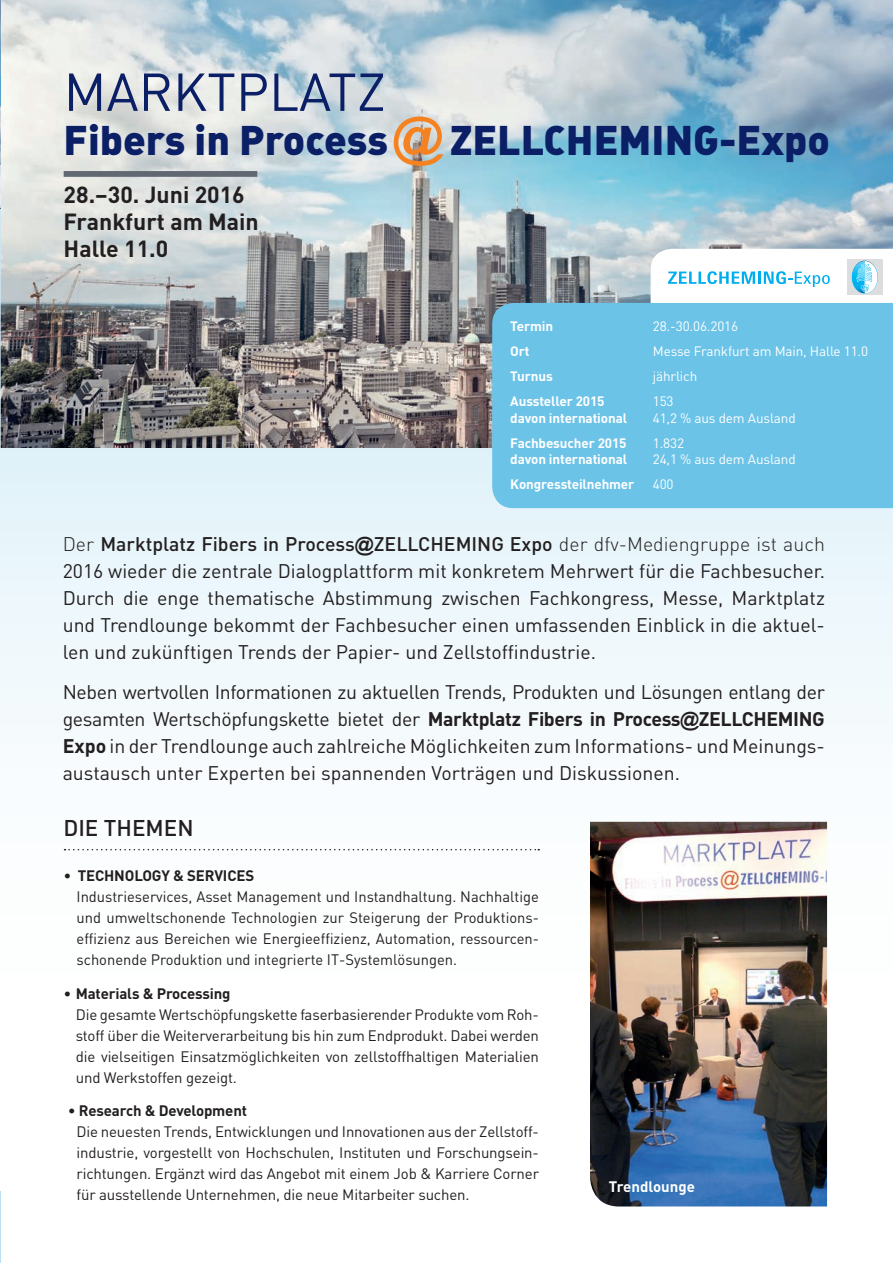
<style>
.page{position:relative;width:893px;height:1263px;background:#fff}
.page>*{position:absolute;margin:0;border:0;box-sizing:border-box;transform-origin:0 0}
.head_versal_20_rot{font:52.5px "DIN";color:#0b1f67}
.head_versal_20_rot-2{font:40.8px "DIN Black Alternate";color:#0b1f67}
.t1{font:700 23.1px/27px "DIN";color:#231f20}
.Fließ12{font:500 22.5px "DIN";color:#231f20}
.Fließ12-2{font:19.5px/27px "DIN";color:#231f20;text-align:justify}
.Fließ12-3{font:19.5px/27px "DIN";letter-spacing:-.02em;color:#231f20}
.Fließ12-4{font:15px/21px "DIN";letter-spacing:-.01em;color:#231f20}
.t2{font:700 15px "DIN";letter-spacing:-.01em;color:#231f20}
.Fließ12-5{font:700 15px "DIN";color:#fff}
.Sub_14{font:700 13.5px "DIN";letter-spacing:-.01em;color:#fff}
.Sub_14-2{font:13.5px "DIN";letter-spacing:-.01em;color:#fff}
.s1{font-family:"Arial";font-weight:700;font-size:52.65px;color:#f58220}
.s2{font-weight:300}
.s3{font-weight:500}
.s4{font-family:"Arial";font-weight:700}
.s5{font-weight:700}
</style>
<div class="page">
<svg style="left:1px;top:447px;width:892px;height:604px"></svg>
<img style="left:1px;top:0;width:892px;height:447px">
<hr style="left:0;top:1192px;width:1px;height:71px;background:#b7e0f3">
<img style="left:0;top:0;width:1px;height:128px">
<svg style="left:0;top:128px;width:1px;height:597px"></svg>
<img style="left:590px;top:822px;width:237px;height:384px">
<svg style="left:69px;top:975px;width:455px;height:2px"></svg>
<svg style="left:65px;top:849px;width:474px;height:1px"></svg>
<svg style="left:651px;top:249px;width:242px;height:54px"></svg>
<div style="left:492px;top:303px;width:401px;height:205px;background:#6cc3e8"></div>
<div style="left:64px;top:171px;width:193px;height:6px;background:#626872"></div>
<p class="head_versal_20_rot" style="left:64px;top:59px;width:324px">MARKTPLATZ</p>
<p class="head_versal_20_rot-2" style="left:64px;top:113px;width:768px">Fibers in Process<span class="s1">@</span> ZELLCHEMING-Expo</p>
<p class="t1" style="left:64px;top:180px;width:197px">28.–30. Juni 2016<br>Frankfurt am Main<br>Halle 11.0</p>
<p class="Sub_14" style="left:510px;top:317px;width:44px">Termin</p>
<p class="Sub_14-2" style="left:653px;top:318px;width:87px">28.-30.06.2016</p>
<p class="Sub_14" style="left:510px;top:342px;width:21px">Ort</p>
<p class="Sub_14-2" style="left:653px;top:343px;width:217px">Messe Frankfurt am Main, Halle 11.0</p>
<p class="Sub_14" style="left:510px;top:367px;width:44px">Turnus</p>
<p class="Sub_14-2" style="left:653px;top:368px;width:46px">jährlich</p>
<p class="Sub_14" style="left:510px;top:392px;width:96px">Aussteller 2015</p>
<p class="Sub_14-2" style="left:653px;top:393px;width:22px">153</p>
<p class="Sub_14" style="left:510px;top:409px;width:118px">davon international</p>
<p class="Sub_14-2" style="left:653px;top:409px;width:144px">41,2 % aus dem Ausland</p>
<p class="Sub_14" style="left:510px;top:434px;width:118px">Fachbesucher 2015</p>
<p class="Sub_14-2" style="left:653px;top:434px;width:33px">1.832</p>
<p class="Sub_14" style="left:510px;top:450px;width:118px">davon international</p>
<p class="Sub_14-2" style="left:653px;top:451px;width:144px">24,1 % aus dem Ausland</p>
<p class="Sub_14" style="left:510px;top:476px;width:126px">Kongressteilnehmer</p>
<p class="Sub_14-2" style="left:653px;top:476px;width:22px">400</p>
<p class="Fließ12-2" style="left:63px;top:530px;width:764px"><span class="s2">Der</span> <span class="s3">Marktplatz Fibers in Process</span><span class="s4">@</span><span class="s3">ZELLCHEMING Expo</span> <span class="s2">der dfv-Mediengruppe ist auch </span>2016 wieder die zentrale Dialogplattform mit konkretem Mehrwert für die Fachbesucher.<br>Durch die enge thematische Abstimmung zwischen Fachkongress, Messe, Marktplatz und Trendlounge bekommt der Fachbesucher einen umfassenden Einblick in die aktuel&shy;len und zukünftigen Trends der Papier- und Zellstoffindustrie.</p>
<p class="Fließ12-3" style="left:63px;top:678px;width:764px">Neben wertvollen Informationen zu aktuellen Trends, Produkten und Lösungen entlang der gesamten Wertschöpfungskette bietet der <span class="s5">Marktplatz Fibers in Process</span><span class="s4">@</span><span class="s5">ZELLCHEMING Expo</span> in der Trendlounge auch zahlreiche Möglichkeiten zum Informations- und Meinungs&shy;austausch unter Experten bei spannenden Vorträgen und Diskussionen.</p>
<p class="Fließ12" style="left:63px;top:813px;width:132px">DIE THEMEN</p>
<p class="Fließ12-4" style="left:77px;top:865px;width:464px;text-indent:-13px"><span class="s5">• TECHNOLOGY &amp; SERVICES<br></span>Industrieservices, Asset Management und Instandhaltung. Nachhaltige und umweltschonende Technologien zur Steigerung der Produktions&shy;effizienz aus Bereichen wie Energieeffizienz, Automation, ressourcen&shy;schonende Produktion und integrierte IT-Systemlösungen.</p>
<p class="Fließ12-4" style="left:76px;top:982px;width:465px;text-indent:-12px"><span class="s5">• Materials &amp; Processing<br></span>Die gesamte Wertschöpfungskette faserbasierender Produkte vom Roh&shy;stoff über die Weiterverarbeitung bis hin zum Endprodukt. Dabei werden die vielseitigen Einsatzmöglichkeiten von zellstoffhaltigen Materialien und Werkstoffen gezeigt.</p>
<p class="t2" style="left:68px;top:1101px;width:180px">• Research &amp; Development</p>
<p class="Fließ12-4" style="left:77px;top:1121px;width:464px;text-align:justify">Die neuesten Trends, Entwicklungen und Innovationen aus der Zellstoff&shy;industrie, vorgestellt von Hochschulen, Instituten und Forschungsein&shy;richtungen. Ergänzt wird das Angebot mit einem Job &amp; Karriere Corner für ausstellende Unternehmen, die neue Mitarbeiter suchen.</p>
<p class="Fließ12-5" style="left:609px;top:1176px;width:88px">Trendlounge</p>
</div>
